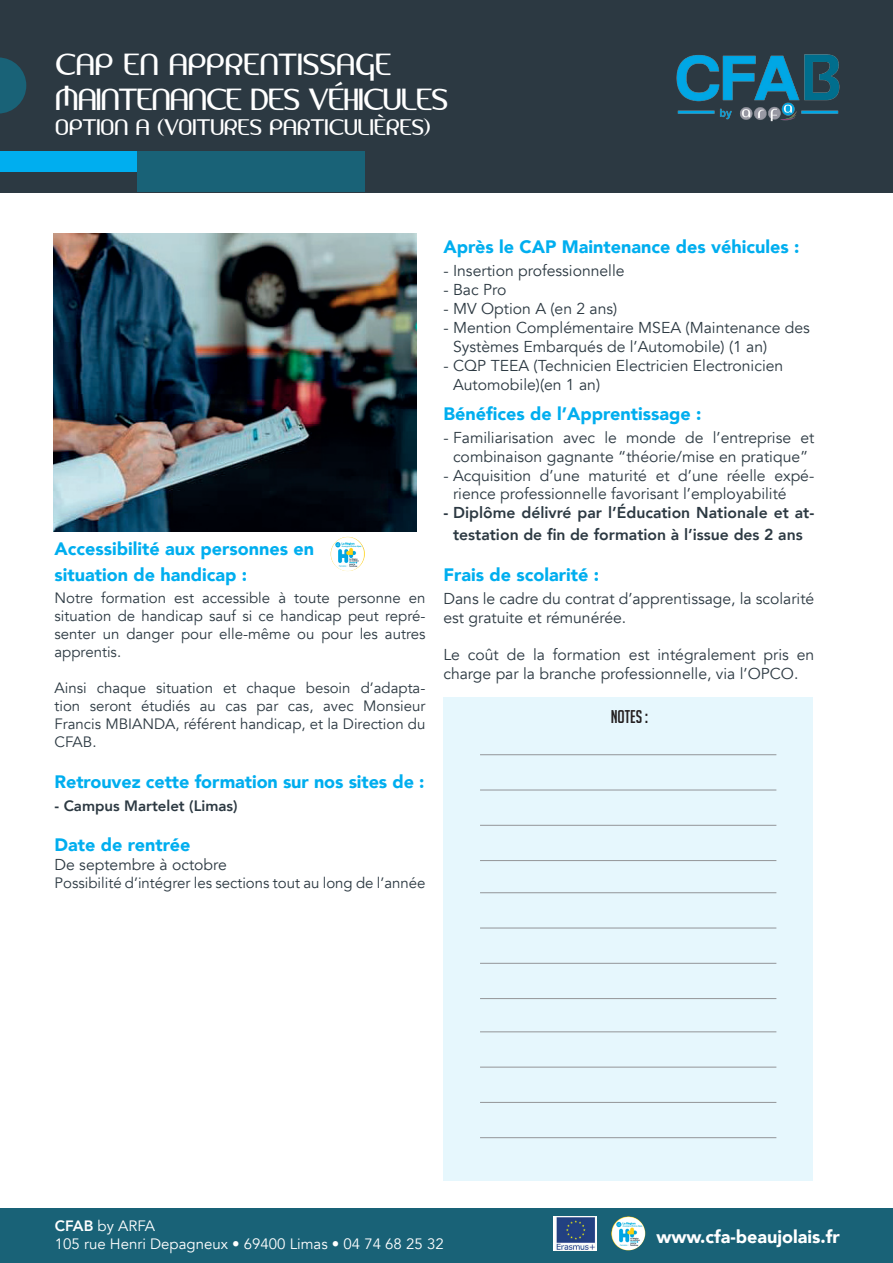
<style>
.page{position:relative;width:893px;height:1263px;background:#fff}
.page>*{position:absolute;margin:0;border:0;box-sizing:border-box;transform-origin:0 0}
.t1{font:28.5px/34.2px "Amerika Sans";color:#fff}
.t2{font:28.5px "Amerika Sans";letter-spacing:-.03em;color:#fff}
.t3{font:21px "Amerika Sans";color:#fff}
.t4{font:900 18px/25.8px "Avenir";color:#00aeef}
.t5{font:900 18px "Avenir";color:#fff}
.t6{font:18px "Big Noodle Titling";color:#231f20}
.t7{font:15.75px/18.9px "Avenir";color:#2c3942}
.t8{font:800 15.75px/21.6px "Avenir";color:#2c3942;text-align:center}
.t9{font:15px/18px "Avenir";color:#2c3942;text-align:justify}
.t10{font:15px/18px "Avenir";color:#fff}
.t11{font:800 15px "Avenir";color:#2c3942}
.s1{font-weight:800}
</style>
<div class="page">
<div style="left:0;top:0;width:893px;height:193px;background:#2c3942"></div>
<svg style="left:0;top:57px;width:26px;height:57px"></svg>
<img style="left:677px;top:54px;width:163px;height:67px">
<div style="left:0;top:151px;width:140px;height:21px;background:#00aeef"></div>
<div style="left:138px;top:151px;width:227px;height:41px;background:#196277"></div>
<div style="left:0;top:1209px;width:893px;height:54px;background:#196277"></div>
<img style="left:611px;top:1216px;width:34px;height:34px;border-radius:17px">
<img style="left:554px;top:1216px;width:43px;height:34px">
<img style="left:53px;top:234px;width:364px;height:297px">
<img style="left:331px;top:537px;width:34px;height:34px;border-radius:17px">
<div style="left:443px;top:697px;width:370px;height:484px;background:#e6f7fd"></div>
<hr style="left:480px;top:754px;width:296px;height:1px;background:#939598">
<hr style="left:480px;top:892px;width:296px;height:1px;background:#939598">
<hr style="left:480px;top:1031px;width:296px;height:1px;background:#939598">
<hr style="left:480px;top:790px;width:296px;height:1px;background:#939598">
<hr style="left:480px;top:928px;width:296px;height:1px;background:#939598">
<hr style="left:480px;top:1067px;width:296px;height:1px;background:#939598">
<hr style="left:480px;top:825px;width:296px;height:1px;background:#939598">
<hr style="left:480px;top:963px;width:296px;height:1px;background:#939598">
<hr style="left:480px;top:1102px;width:296px;height:1px;background:#939598">
<hr style="left:480px;top:860px;width:296px;height:1px;background:#939598">
<hr style="left:480px;top:998px;width:296px;height:1px;background:#939598">
<hr style="left:480px;top:1137px;width:296px;height:1px;background:#939598">
<h1 class="t1" style="left:55px;top:48px;width:338px">CAP EN APPRENTISSAGE<br>MAINTENANCE</h1>
<h1 class="t2" style="left:250px;top:81px;width:182px">DES VÉHICULES</h1>
<h2 class="t3" style="left:55px;top:114px;width:27px">OPTION</h2>
<h2 class="t3" style="left:136px;top:114px;width:102px">A (VOITURES</h2>
<h2 class="t3" style="left:269px;top:114px;width:14px">PARTIC</h2>
<h2 class="t3" style="left:344px;top:114px;width:88px">ULIÈRES)</h2>
<p class="t4" style="left:55px;top:535px;width:261px">Accessibilité aux personnes en situation de handicap :</p>
<p class="t9" style="left:55px;top:589px;width:372px">Notre formation est accessible à toute personne en situation de handicap sauf si ce handicap peut repré&shy;senter un danger pour elle-même ou pour les autres apprentis.</p>
<p class="t9" style="left:55px;top:679px;width:372px">Ainsi chaque situation et chaque besoin d’adapta&shy;tion seront étudiés au cas par cas, avec Monsieur Francis MBIANDA, référent handicap, et la Direction du CFAB.</p>
<p class="t4" style="left:55px;top:768px;width:371px">Retrouvez cette formation sur nos sites de :</p>
<p class="t11" style="left:55px;top:794px;width:185px">- Campus Martelet (Limas)</p>
<p class="t4" style="left:55px;top:831px;width:137px">Date de rentrée</p>
<p class="t7" style="left:55px;top:855px;width:174px">De septembre à octobre</p>
<p class="t9" style="left:55px;top:874px;width:372px">Possibilité d’intégrer les sections tout au long de l’année</p>
<p class="t4" style="left:443px;top:233px;width:358px">Après le CAP Maintenance des véhicules :</p>
<p class="t7" style="left:443px;top:261px;width:183px">- Insertion professionnelle</p>
<p class="t7" style="left:443px;top:280px;width:65px">- Bac Pro</p>
<p class="t7" style="left:443px;top:299px;width:175px">- MV Option A (en 2 ans)</p>
<p class="t7" style="left:453px;top:318px;width:358px;text-indent:-10px">- Mention Complémentaire MSEA (Maintenance des<br>Systèmes Embarqués de l’Automobile) (1 an)</p>
<p class="t7" style="left:453px;top:356px;width:332px;text-indent:-10px">- CQP TEEA (Technicien Electricien Electronicien<br>Automobile)(en 1 an)</p>
<p class="t4" style="left:443px;top:400px;width:260px">Bénéfices de l’Apprentissage :</p>
<p class="t7" style="left:443px;top:428px;width:372px;text-align:center">- Familiarisation avec le monde de l’entreprise et combinaison gagnante “théorie/mise en pratique”</p>
<p class="t7" style="left:453px;top:466px;width:363px;text-indent:-10px">- Acquisition d’une maturité et d’une réelle expé&shy;rience professionnelle favorisant l’employabilité</p>
<p class="t8" style="left:443px;top:502px;width:372px">- Diplôme délivré par l’Éducation Nationale et at&shy;testation de fin de formation à l’issue des 2 ans</p>
<p class="t4" style="left:443px;top:561px;width:157px">Frais de scolarité :</p>
<p class="t7" style="left:443px;top:589px;width:372px">Dans le cadre du contrat d’apprentissage, la scolarité est gratuite et rémunérée.</p>
<p class="t7" style="left:443px;top:646px;width:372px">Le coût de la formation est intégralement pris en charge par la branche professionnelle, via l’OPCO.</p>
<p class="t6" style="left:611px;top:707px;width:39px">NOTES :</p>
<p class="t10" style="left:55px;top:1217px;width:390px"><span class="s1">CFAB</span> by ARFA<br>105 rue Henri Depagneux • 69400 Limas • 04 74 68 25 32</p>
<p class="t5" style="left:656px;top:1221px;width:185px">www.cfa-beaujolais.fr</p>
</div>
